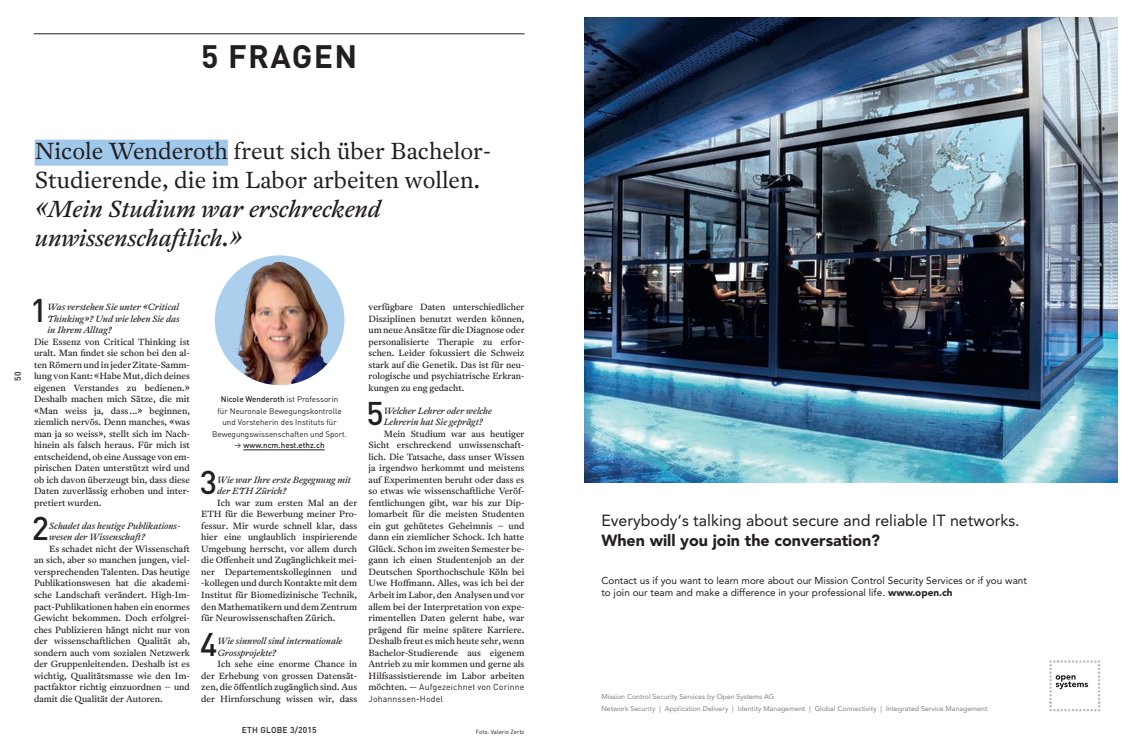
<style>
.page{position:relative;width:1134px;height:752px;background:#fff}
.page>*{position:absolute;margin:0;border:0;box-sizing:border-box;transform-origin:0 0}
.t1{font:500 32.4px "DIN Pro";color:#231f20}
.t2{font:700 32px "DIN Pro";letter-spacing:.04em;color:#231f20}
.t3{font:300 23px/29px "Antwerp";color:#231f20}
.t4{font:italic 23px/29px "Antwerp";color:#231f20}
.t5{font:16px "Avenir LT Std";color:#231f20}
.t6{font:900 16px "Avenir LT Std";color:#231f20}
.t7{font:10px/12.5px "Avenir LT Std";color:#231f20}
.t8{font:8.9px/11.5px "Antwerp";color:#231f20;text-align:justify}
.t9{font:italic 8.9px/11.5px "Antwerp";color:#231f20}
.t10{font:8.7px/11.5px "DIN Pro";letter-spacing:.015em;color:#231f20}
.t11{font:500 8.5px "DIN Pro";letter-spacing:.02em;color:#231f20}
.t12{font:8px/11.5px "DIN Pro";color:#231f20;text-align:center}
.t13{font:500 8px "DIN Pro";color:#231f20}
.t14{font:7px/12px "Avenir LT Std";color:#808285}
.t15{font:6px "DIN Pro";color:#231f20}
.s1{font-weight:500}
.s2{font-family:"Akkurat Office";font-weight:400}
.s3{font-family:"Antwerp";font-size:8.9px}
.s4{font-weight:900}
</style>
<div class="page">
<hr style="left:34px;top:34px;width:490px;height:1px;background:#231f20">
<svg style="left:1049px;top:660px;width:51px;height:51px"></svg>
<img style="left:584px;top:18px;width:533px;height:464px">
<div style="left:35px;top:140px;width:193px;height:26px;background:#a0c8ea"></div>
<hr style="left:243px;top:449px;width:82px;height:1px;background:#231f20">
<div style="left:215px;top:255px;width:129px;height:130px;background:#accfed;border-radius:50%"></div>
<img style="left:224px;top:260px;width:112px;height:125px">
<h2 class="t2" style="left:201px;top:30px;width:158px">5 FRAGEN</h2>
<h3 class="t3" style="left:35px;top:136px;width:458px">Nicole Wenderoth freut sich über Bachelor-<br>Studierende, die im Labor arbeiten wollen.</h3>
<h3 class="t4" style="left:35px;top:194px;width:348px">«Mein Studium war erschreckend unwissenschaftlich.»</h3>
<p class="t11" style="left:11px;top:380px;width:11px;rotate:-90deg">50</p>
<h1 class="t1" style="left:30px;top:283px;width:19px">1</h1>
<p class="t9" style="left:48px;top:301px;width:133px;text-align:justify">Was verstehen Sie unter «Critical Thinking»? Und wie leben Sie das in Ihrem Alltag?</p>
<p class="t8" style="left:34px;top:336px;width:157px">Die Essenz von Critical Thinking ist uralt. Man findet sie schon bei den al&shy;ten Römern und in jeder Zitate-Samm&shy;lung von Kant: «Habe Mut, dich deines eigenen Verstandes zu bedienen.» Deshalb machen mich Sätze, die mit «Man weiss ja, dass ...» beginnen, ziemlich nervös. Denn manches, «was man ja so weiss», stellt sich im Nach&shy;hinein als falsch heraus. Für mich ist entscheidend, ob eine Aussage von em&shy;pirischen Daten unterstützt wird und ob ich davon überzeugt bin, dass diese Daten zuverlässig erhoben und inter&shy;pretiert wurden.</p>
<h1 class="t1" style="left:32px;top:502px;width:19px">2</h1>
<p class="t9" style="left:49px;top:520px;width:133px">Schadet das heutige Publikations&shy;wesen der Wissenschaft?</p>
<p class="t8" style="left:34px;top:543px;width:157px;text-indent:15px">Es schadet nicht der Wissenschaft an sich, aber so manchen jungen, viel&shy;versprechenden Talenten. Das heutige Publikationswesen hat die akademi&shy;sche Landschaft verändert. High-Im&shy;pact-Publikationen haben ein enormes Gewicht bekommen. Doch erfolgrei&shy;ches Publizieren hängt nicht nur von der wissenschaftlichen Qualität ab, sondern auch vom sozialen Netzwerk der Gruppenleitenden. Deshalb ist es wichtig, Qualitätsmasse wie den Im&shy;pactfaktor richtig einzuordnen – und damit die Qualität der Autoren.</p>
<p class="t12" style="left:212px;top:392px;width:136px"><span class="s1">Nicole Wenderoth</span> ist Professorin<br>für Neuronale Bewegungskontrolle und Vorsteherin des Instituts für Bewegungswissenschaften und Sport.</p>
<p class="t13" style="left:235px;top:438px;width:91px"><span class="s2">→</span> www.ncm.hest.ethz.ch</p>
<h1 class="t1" style="left:200px;top:456px;width:19px">3</h1>
<p class="t9" style="left:217px;top:474px;width:135px">Wie war Ihre erste Begegnung mit der ETH Zürich?</p>
<p class="t8" style="left:201px;top:497px;width:157px;text-indent:16px">Ich war zum ersten Mal an der ETH für die Bewerbung meiner Pro&shy;fessur. Mir wurde schnell klar, dass hier eine unglaublich inspirierende Umgebung herrscht, vor allem durch die Offenheit und Zugänglichkeit mei&shy;ner Departementskolleginnen und -kollegen und durch Kontakte mit dem Institut für Biomedizinische Technik, den Mathematikern und dem Zentrum für Neurowissenschaften Zürich.</p>
<h1 class="t1" style="left:200px;top:617px;width:19px">4</h1>
<p class="t9" style="left:217px;top:635px;width:126px">Wie sinnvoll sind internationale<br>Grossprojekte?</p>
<p class="t8" style="left:201px;top:658px;width:157px;text-indent:16px">Ich sehe eine enorme Chance in der Erhebung von grossen Datensät&shy;zen, die öffentlich zugänglich sind. Aus der Hirnforschung wissen wir, dass</p>
<p class="t8" style="left:369px;top:301px;width:157px">verfügbare Daten unterschiedlicher Disziplinen benutzt werden können, um neue Ansätze für die Diagnose oder personalisierte Therapie zu erfor&shy;schen. Leider fokussiert die Schweiz stark auf die Genetik. Das ist für neu&shy;rologische und psychiatrische Erkran&shy;kungen zu eng gedacht.</p>
<h1 class="t1" style="left:366px;top:387px;width:19px">5</h1>
<p class="t9" style="left:384px;top:405px;width:110px">Welcher Lehrer oder welche<br>Lehrerin hat Sie geprägt?</p>
<p class="t8" style="left:369px;top:428px;width:157px;text-indent:15px">Mein Studium war aus heutiger Sicht erschreckend unwissenschaft&shy;lich. Die Tatsache, dass unser Wissen ja irgendwo herkommt und meistens auf Experimenten beruht oder dass es so etwas wie wissenschaftliche Veröf&shy;fentlichungen gibt, war bis zur Dip&shy;lomarbeit für die meisten Studenten ein gut gehütetes Geheimnis – und dann ein ziemlicher Schock. Ich hatte Glück. Schon im zweiten Semester be&shy;gann ich einen Studentenjob an der Deutschen Sporthochschule Köln bei Uwe Hoffmann. Alles, was ich bei der Arbeit im Labor, den Analysen und vor allem bei der Interpretation von expe&shy;rimentellen Daten gelernt habe, war prägend für meine spätere Karriere.<br>Deshalb freut es mich heute sehr, wenn Bachelor-Studierende aus eigenem Antrieb zu mir kommen und gerne als Hilfsassistierende im Labor arbeiten</p>
<p class="t10" style="left:368px;top:680px;width:157px"><span class="s3">möchten.</span> — Aufgezeichnet von Corinne<br>Johannssen-Hodel</p>
<p class="t11" style="left:242px;top:723px;width:76px">ETH GLOBE 3/2015</p>
<p class="t15" style="left:476px;top:726px;width:50px">Foto: Valerio Zerbi</p>
<h3 class="t5" style="left:601px;top:511px;width:420px">Everybody‘s talking about secure and reliable IT networks.</h3>
<h3 class="t6" style="left:601px;top:531px;width:280px">When will you join the conversation?</h3>
<p class="t7" style="left:601px;top:574px;width:427px">Contact us if you want to learn more about our Mission Control Security Services or if you want to join our team and make a difference in your professional life. <span class="s4">www.open.ch</span></p>
<p class="t14" style="left:601px;top:690px;width:388px">Mission Control Security Services by Open Systems AG<br>Network Security | Application Delivery | Identity Management | Global Connectivity | Integrated Service Management</p>
</div>
